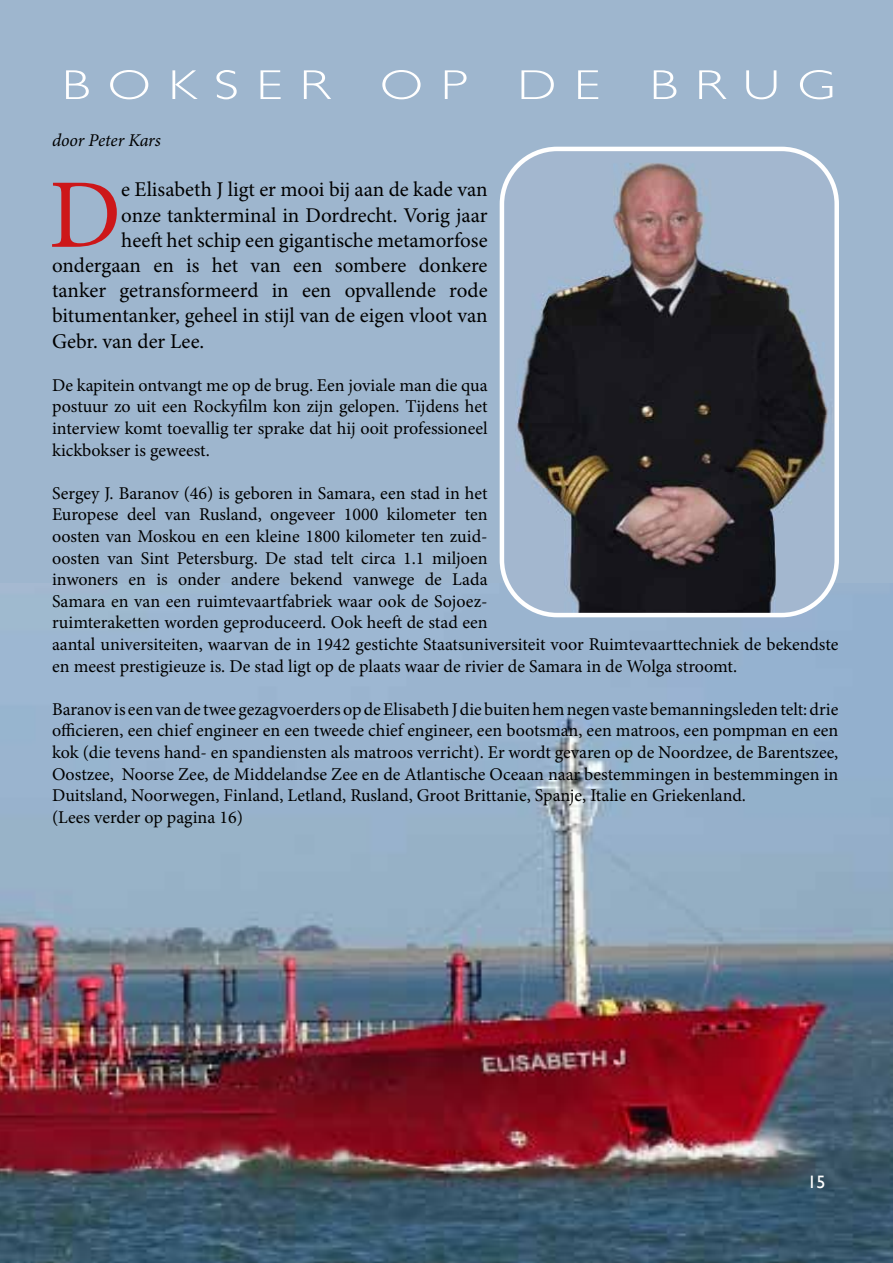
<style>
.page{position:relative;width:893px;height:1263px;background:#fff}
.page>*{position:absolute;margin:0;border:0;box-sizing:border-box;transform-origin:0 0}
.t1{font:98.55px "Minion Pro";color:#cd1719}
.t2{font:300 42px "Gill Sans";letter-spacing:.33em;color:#fff;scale:1.26 1}
.t3{font:21px "Minion Pro";color:#000}
.t4{font:18px/21.6px "Minion Pro";color:#000}
.t5{font:italic 18px "Minion Pro";letter-spacing:-.01em;color:#000}
.t6{font:18px "Gill Sans";color:#fff}
</style>
<div class="page">
<img style="left:0;top:583px;width:893px;height:680px">
<div style="left:0;top:0;width:893px;height:583px;background:#9eb6ce"></div>
<img style="left:502px;top:149px;width:335px;height:466px">
<div style="left:500px;top:147px;width:339px;height:470px;border:4px solid #fff;border-radius:55px"></div>
<h2 class="t2" style="left:62px;top:52px;width:615px">BOKSER OP DE BRUG</h2>
<p class="t5" style="left:52px;top:128px;width:110px">door Peter Kars</p>
<h1 class="t1" style="left:49px;top:149px;width:74px">D</h1>
<p class="t3" style="left:121px;top:176px;width:368px">e Elisabeth J ligt er mooi bij aan de kade van</p>
<p class="t3" style="left:121px;top:201px;width:368px">onze tankterminal in Dordrecht. Vorig jaar</p>
<p class="t3" style="left:121px;top:226px;width:368px">heeft het schip een gigantische metamorfose</p>
<p class="t3" style="left:52px;top:251px;width:437px">ondergaan en is het van een sombere donkere</p>
<p class="t3" style="left:52px;top:276px;width:437px">tanker getransformeerd in een opvallende rode</p>
<p class="t3" style="left:52px;top:302px;width:437px">bitumentanker, geheel in stijl van de eigen vloot van</p>
<p class="t3" style="left:52px;top:327px;width:154px">Gebr. van der Lee.</p>
<p class="t4" style="left:52px;top:374px;width:437px;text-align:justify">De kapitein ontvangt me op de brug. Een joviale man die qua postuur zo uit een Rockyfilm kon zijn gelopen. Tijdens het interview komt toevallig ter sprake dat hij ooit professioneel kickbokser is geweest.</p>
<p class="t4" style="left:52px;top:482px;width:788px">Sergey J. Baranov (46) is geboren in Samara, een stad in het<br>Europese deel van Rusland, ongeveer 1000 kilometer ten<br>oosten van Moskou en een kleine 1800 kilometer ten zuid-<br>oosten van Sint Petersburg. De stad telt circa 1.1 miljoen<br>inwoners en is onder andere bekend vanwege de Lada<br>Samara en van een ruimtevaartfabriek waar ook de Sojoez-<br>ruimteraketten worden geproduceerd. Ook heeft de stad een<br>aantal universiteiten, waarvan de in 1942 gestichte Staatsuniversiteit voor Ruimtevaarttechniek de bekendste en meest prestigieuze is. De stad ligt op de plaats waar de rivier de Samara in de Wolga stroomt.</p>
<p class="t4" style="left:52px;top:698px;width:788px">Baranov is een van de twee gezagvoerders op de Elisabeth J die buiten hem negen vaste bemanningsleden telt: drie officieren, een chief engineer en een tweede chief engineer, een bootsman, een matroos, een pompman en een kok (die tevens hand- en spandiensten als matroos verricht). Er wordt gevaren op de Noordzee, de Barentszee, Oostzee, Noorse Zee, de Middelandse Zee en de Atlantische Oceaan naar bestemmingen in bestemmingen in Duitsland, Noorwegen, Finland, Letland, Rusland, Groot Brittanie, Spanje, Italie en Griekenland.<br>(Lees verder op pagina 16)</p>
<p class="t6" style="left:808px;top:1172px;width:19px">15</p>
</div>
